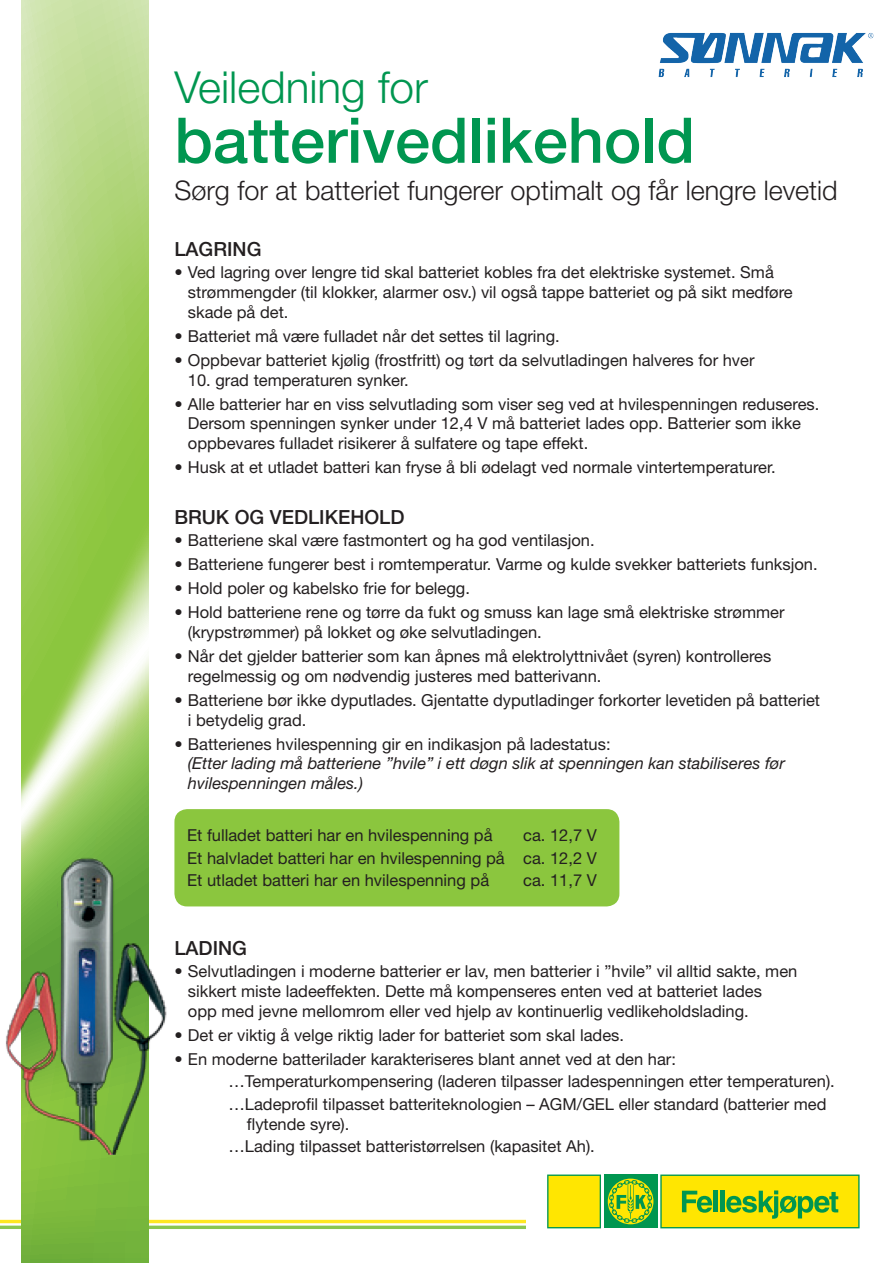
<style>
.page{position:relative;width:893px;height:1263px;background:#fff}
.page>*{position:absolute;margin:0;border:0;box-sizing:border-box;transform-origin:0 0}
.t1{font:500 63px "Helvetica Neue LT Pro";color:#009650}
.t2{font:300 44.1px "Helvetica Neue LT Pro";color:#009650}
.t3{font:300 27px "Helvetica Neue LT Pro";color:#231f20}
.t4{font:500 19.5px "Helvetica Neue LT Pro";color:#231f20}
.t5{font:16.5px/19.8px "Helvetica Neue LT Pro";color:#231f20}
.t6{font:italic 16.5px/19.8px "Helvetica Neue LT Pro";color:#231f20}
</style>
<div class="page">
<svg style="left:0;top:1219px;width:525px;height:4px;background:#ffeb4f"></svg>
<svg style="left:0;top:1225px;width:525px;height:4px;background:#9dce6b"></svg>
<svg style="left:21px;top:0;width:128px;height:1263px;background:#aad273"></svg>
<div style="left:604px;top:1174px;width:53px;height:54px;background:#009650"></div>
<svg style="left:608px;top:1178px;width:45px;height:46px"></svg>
<svg style="left:609px;top:1180px;width:43px;height:43px"></svg>
<svg style="left:547px;top:1174px;width:54px;height:54px;background:#e8df0b"></svg>
<svg style="left:660px;top:1174px;width:200px;height:54px;background:#c5d416"></svg>
<img style="left:658px;top:32px;width:216px;height:45px">
<img style="left:6px;top:839px;width:201px;height:366px">
<div style="left:174px;top:809px;width:445px;height:97px;background:#8bc63e;border-radius:13px"></div>
<h2 class="t2" style="left:174px;top:60px;width:255px">Veiledning for</h2>
<h1 class="t1" style="left:174px;top:103px;width:522px">batterivedlikehold</h1>
<h3 class="t3" style="left:174px;top:174px;width:665px">Sørg for at batteriet fungerer optimalt og får lengre levetid</h3>
<p class="t4" style="left:174px;top:237px;width:89px">LAGRING</p>
<p class="t5" style="left:188px;top:262px;width:606px;text-indent:-13px">• Ved lagring over lengre tid skal batteriet kobles fra det elektriske systemet. Små strømmengder (til klokker, alarmer osv.) vil også tappe batteriet og på sikt medføre skade på det.</p>
<p class="t5" style="left:174px;top:326px;width:387px">• Batteriet må være fulladet når det settes til lagring.</p>
<p class="t5" style="left:174px;top:350px;width:582px">• Oppbevar batteriet kjølig (frostfritt) og tørt da selvutladingen halveres for hver</p>
<p class="t5" style="left:188px;top:370px;width:222px">10. grad temperaturen synker.</p>
<p class="t5" style="left:188px;top:394px;width:633px;text-indent:-13px">• Alle batterier har en viss selvutlading som viser seg ved at hvilespenningen reduseres.<br>Dersom spenningen synker under 12,4 V må batteriet lades opp. Batterier som ikke oppbevares fulladet risikerer å sulfatere og tape effekt.</p>
<p class="t5" style="left:174px;top:457px;width:603px">• Husk at et utladet batteri kan fryse å bli ødelagt ved normale vintertemperaturer.</p>
<p class="t4" style="left:174px;top:505px;width:232px">BRUK OG VEDLIKEHOLD</p>
<p class="t5" style="left:174px;top:530px;width:422px">• Batteriene skal være fastmontert og ha god ventilasjon.</p>
<p class="t5" style="left:174px;top:554px;width:645px">• Batteriene fungerer best i romtemperatur. Varme og kulde svekker batteriets funksjon.</p>
<p class="t5" style="left:174px;top:578px;width:297px">• Hold poler og kabelsko frie for belegg.</p>
<p class="t5" style="left:188px;top:602px;width:598px;text-indent:-13px">• Hold batteriene rene og tørre da fukt og smuss kan lage små elektriske strømmer (krypstrømmer) på lokket og øke selvutladingen.</p>
<p class="t5" style="left:188px;top:646px;width:585px;text-indent:-13px">• Når det gjelder batterier som kan åpnes må elektrolyttnivået (syren) kontrolleres regelmessig og om nødvendig justeres med batterivann.</p>
<p class="t5" style="left:188px;top:690px;width:634px;text-indent:-13px">• Batteriene bør ikke dyputlades. Gjentatte dyputladinger forkorter levetiden på batteriet i betydelig grad.</p>
<p class="t5" style="left:174px;top:733px;width:438px">• Batterienes hvilespenning gir en indikasjon på ladestatus:</p>
<p class="t6" style="left:188px;top:753px;width:598px">(Etter lading må batteriene ”hvile” i ett døgn slik at spenningen kan stabiliseres før hvilespenningen måles.)</p>
<p class="t5" style="left:187px;top:825px;width:307px">Et fulladet batteri har en hvilespenning på</p>
<p class="t5" style="left:187px;top:824px;width:411px;line-height:22.5px;text-align:justify;text-indent:336px">ca. 12,7 V Et halvladet batteri har en hvilespenning på ca. 12,2 V Et utladet batteri har en hvilespenning på</p>
<p class="t5" style="left:523px;top:870px;width:75px">ca. 11,7 V</p>
<p class="t4" style="left:174px;top:936px;width:74px">LADING</p>
<p class="t5" style="left:188px;top:961px;width:611px;text-indent:-13px">• Selvutladingen i moderne batterier er lav, men batterier i ”hvile” vil alltid sakte, men sikkert miste ladeeffekten. Dette må kompenseres enten ved at batteriet lades<br>opp med jevne mellomrom eller ved hjelp av kontinuerlig vedlikeholdslading.</p>
<p class="t5" style="left:174px;top:1025px;width:451px">• Det er viktig å velge riktig lader for batteriet som skal lades.</p>
<p class="t5" style="left:228px;top:1047px;width:608px;line-height:22.5px;text-indent:-54px">• En moderne batterilader karakteriseres blant annet ved at den har: …Temperaturkompensering (laderen tilpasser ladespenningen etter temperaturen). …Ladeprofil tilpasset batteriteknologien – AGM/GEL eller standard (batterier med</p>
<p class="t5" style="left:228px;top:1112px;width:368px;line-height:22.5px;text-indent:18px">flytende syre).<br>…Lading tilpasset batteristørrelsen (kapasitet Ah).</p>
</div>
